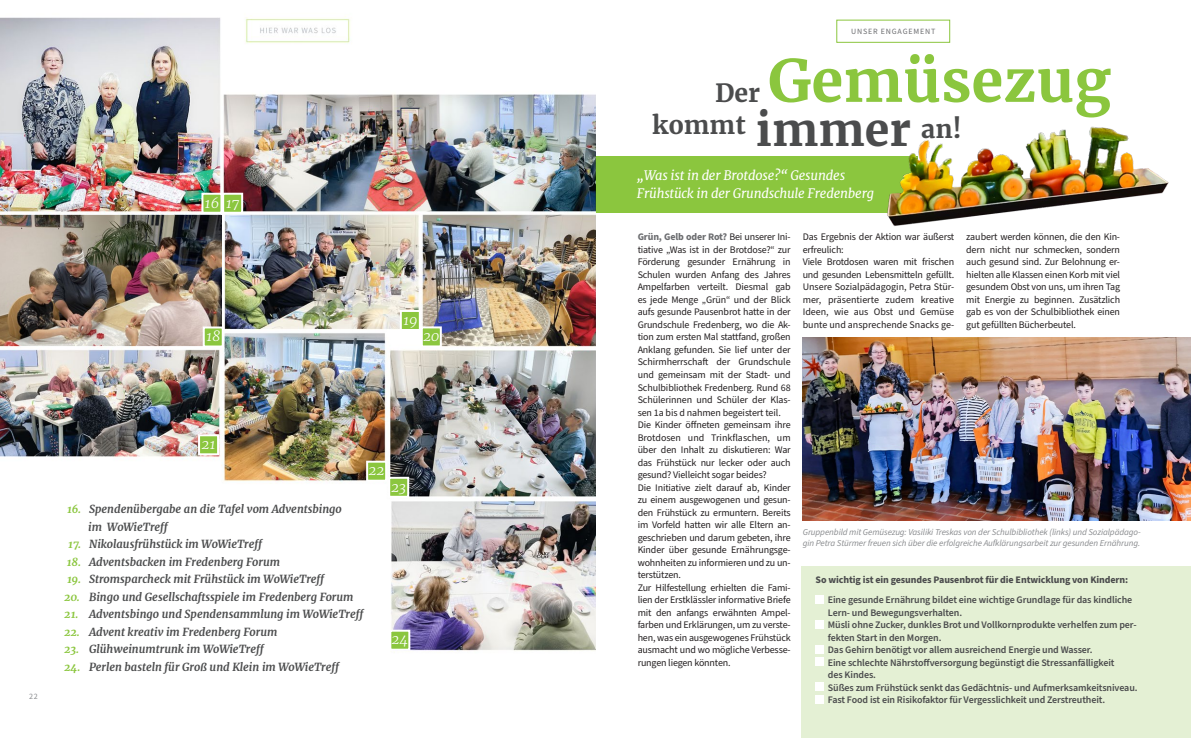
<style>
.page{position:relative;width:1191px;height:738px;background:#fff}
.page>*{position:absolute;margin:0;border:0;box-sizing:border-box;transform-origin:0 0}
.Kontakt_Zwischenüberschrift{font:700 58px "Merriweather";color:#8bc63e}
.Kontakt_Zwischenüberschrift-2{font:700 25px "Merriweather";color:#4b4c4d}
.Kontakt_Zwischenüberschrift-3{font:italic 300 14px "Merriweather";letter-spacing:-.015em;color:#fff}
.t1{font:italic 13px "Merriweather";letter-spacing:-.015em;color:#fff}
.Kontakt_Zwischenüberschrift-4{font:italic 700 11px "Merriweather";color:#4b4c4d}
.Kontakt_Zwischenüberschrift-5{font:10px/12.5px "Source Sans Pro";letter-spacing:-.015em;color:#231f20;text-align:justify}
.Kontakt_Zwischenüberschrift-6{font:600 10px "Source Sans Pro";letter-spacing:-.01em;color:#4b4c4d}
.Kontakt_Zwischenüberschrift-7{font:700 10px "Source Sans Pro";letter-spacing:-.01em;color:#4b4c4d}
.t2{font:italic 9px/11px "Source Sans Pro";letter-spacing:-.01em;color:#8a8c8f}
.t3{font:8px "Source Sans Pro";letter-spacing:.1em;color:#6c6d70}
.t4{font:8px "Source Sans Pro";color:#8a8c8f}
.s1{color:#8bc63e}
.s2{font-size:45px}
.s3{font-weight:700;color:#6c6d70}
</style>
<div class="page">
<div style="left:595px;top:156px;width:323px;height:57px;background:#8bc63e"></div>
<div style="left:836px;top:20px;width:114px;height:23px;border:1px solid #8bc63e"></div>
<img style="left:887px;top:126px;width:282px;height:100px">
<img style="left:802px;top:337px;width:389px;height:183px">
<div style="left:801px;top:558px;width:390px;height:179px;background:#e4f0d4"></div>
<div style="left:815px;top:594px;width:9px;height:8px;background:#fff"></div>
<div style="left:815px;top:619px;width:9px;height:8px;background:#fff"></div>
<div style="left:815px;top:644px;width:9px;height:8px;background:#fff"></div>
<div style="left:815px;top:656px;width:9px;height:9px;background:#fff"></div>
<div style="left:815px;top:681px;width:9px;height:9px;background:#fff"></div>
<div style="left:815px;top:694px;width:9px;height:8px;background:#fff"></div>
<div style="left:797px;top:544px;width:394px;height:21px;background:#fff"></div>
<img style="left:0;top:16px;width:595px;height:636px">
<img style="left:0;top:215px;width:221px;height:130px">
<svg style="left:200px;top:191px;width:44px;height:23px"></svg>
<svg style="left:202px;top:325px;width:23px;height:23px"></svg>
<svg style="left:399px;top:309px;width:44px;height:39px"></svg>
<svg style="left:365px;top:459px;width:45px;height:39px"></svg>
<svg style="left:388px;top:628px;width:23px;height:23px"></svg>
<svg style="left:197px;top:433px;width:23px;height:23px"></svg>
<p class="Kontakt_Zwischenüberschrift-3" style="left:205px;top:193px;width:16px">16</p>
<p class="Kontakt_Zwischenüberschrift-3" style="left:226px;top:193px;width:15px">17</p>
<p class="Kontakt_Zwischenüberschrift-3" style="left:206px;top:327px;width:16px">18</p>
<p class="Kontakt_Zwischenüberschrift-3" style="left:403px;top:311px;width:16px">19</p>
<p class="Kontakt_Zwischenüberschrift-3" style="left:423px;top:327px;width:18px">20</p>
<p class="t4" style="left:29px;top:690px;width:10px">22</p>
<p class="Kontakt_Zwischenüberschrift-3" style="left:201px;top:435px;width:16px">21</p>
<p class="Kontakt_Zwischenüberschrift-3" style="left:368px;top:461px;width:18px">22</p>
<p class="Kontakt_Zwischenüberschrift-3" style="left:391px;top:477px;width:17px">23</p>
<p class="Kontakt_Zwischenüberschrift-4" style="left:67px;top:502px;width:276px"><span class="s1">16.</span> Spendenübergabe an die Tafel vom Adventsbingo</p>
<p class="Kontakt_Zwischenüberschrift-4" style="left:88px;top:519px;width:83px">im WoWieTreff</p>
<p class="Kontakt_Zwischenüberschrift-4" style="left:68px;top:537px;width:198px"><span class="s1">17.</span> Nikolausfrühstück im WoWieTreff</p>
<p class="Kontakt_Zwischenüberschrift-4" style="left:67px;top:554px;width:215px"><span class="s1">18.</span> Adventsbacken im Fredenberg Forum</p>
<p class="Kontakt_Zwischenüberschrift-4" style="left:67px;top:572px;width:261px"><span class="s1">19.</span> Stromsparcheck mit Frühstück im WoWieTreff</p>
<p class="Kontakt_Zwischenüberschrift-4" style="left:64px;top:589px;width:291px"><span class="s1">20.</span> Bingo und Gesellschaftsspiele im Fredenberg Forum</p>
<p class="Kontakt_Zwischenüberschrift-4" style="left:64px;top:607px;width:303px"><span class="s1">21.</span> Adventsbingo und Spendensammlung im WoWieTreff</p>
<p class="Kontakt_Zwischenüberschrift-4" style="left:64px;top:624px;width:215px"><span class="s1">22.</span> Advent kreativ im Fredenberg Forum</p>
<p class="Kontakt_Zwischenüberschrift-4" style="left:64px;top:642px;width:203px"><span class="s1">23.</span> Glühweinumtrunk im WoWieTreff</p>
<p class="Kontakt_Zwischenüberschrift-4" style="left:64px;top:659px;width:279px"><span class="s1">24.</span> Perlen basteln für Groß und Klein im WoWieTreff</p>
<p class="Kontakt_Zwischenüberschrift-3" style="left:391px;top:630px;width:18px">24</p>
<p class="t3" style="left:851px;top:26px;width:86px">UNSER ENGAGEMENT</p>
<p class="Kontakt_Zwischenüberschrift" style="left:767px;top:44px;width:345px">Gemüsezug</p>
<p class="Kontakt_Zwischenüberschrift-2" style="left:715px;top:77px;width:47px">Der</p>
<p class="Kontakt_Zwischenüberschrift-2" style="left:652px;top:109px;width:311px">kommt <span class="s2">immer</span> an!</p>
<p class="t1" style="left:637px;top:167px;width:210px">„Was ist in der Brotdose?“ Gesundes</p>
<p class="t1" style="left:637px;top:185px;width:239px">Frühstück in der Grundschule Fredenberg</p>
<p class="Kontakt_Zwischenüberschrift-5" style="left:637px;top:231px;width:154px"><span class="s3">Grün, Gelb oder Rot?</span> Bei unserer Ini&shy;tiative „Was ist in der Brotdose?“ zur Förderung gesunder Ernährung in Schulen wurden Anfang des Jahres Ampelfarben verteilt. Diesmal gab es jede Menge „Grün“ und der Blick aufs gesunde Pausenbrot hatte in der Grundschule Fredenberg, wo die Ak&shy;tion zum ersten Mal stattfand, großen Anklang gefunden. Sie lief unter der Schirmherrschaft der Grundschule und gemeinsam mit der Stadt- und Schulbibliothek Fredenberg. Rund 68<br>Schülerinnen und Schüler der Klas&shy;sen 1a bis d nahmen begeistert teil.</p>
<p class="Kontakt_Zwischenüberschrift-5" style="left:637px;top:418px;width:154px">Die Kinder öffneten gemeinsam ihre Brotdosen und Trinkflaschen, um über den Inhalt zu diskutieren: War das Frühstück nur lecker oder auch gesund? Vielleicht sogar beides?</p>
<p class="Kontakt_Zwischenüberschrift-5" style="left:637px;top:481px;width:154px">Die Initiative zielt darauf ab, Kinder zu einem ausgewogenen und gesun&shy;den Frühstück zu ermuntern. Bereits im Vorfeld hatten wir alle Eltern an&shy;geschrieben und darum gebeten, ihre Kinder über gesunde Ernährungsge&shy;wohnheiten zu informieren und zu un&shy;terstützen.</p>
<p class="Kontakt_Zwischenüberschrift-5" style="left:637px;top:581px;width:154px">Zur Hilfestellung erhielten die Fami&shy;lien der Erstklässler informative Briefe mit den anfangs erwähnten Ampel&shy;farben und Erklärungen, um zu verste&shy;hen, was ein ausgewogenes Frühstück ausmacht und wo mögliche Verbesse&shy;rungen liegen könnten.</p>
<p class="Kontakt_Zwischenüberschrift-5" style="left:802px;top:231px;width:153px">Das Ergebnis der Aktion war äußerst erfreulich:</p>
<p class="Kontakt_Zwischenüberschrift-5" style="left:802px;top:256px;width:153px">Viele Brotdosen waren mit frischen und gesunden Lebensmitteln gefüllt.<br>Unsere Sozialpädagogin, Petra Stür&shy;mer, präsentierte zudem kreative Ideen, wie aus Obst und Gemüse bunte und ansprechende Snacks ge-</p>
<p class="Kontakt_Zwischenüberschrift-5" style="left:966px;top:231px;width:155px">zaubert werden können, die den Kin&shy;dern nicht nur schmecken, sondern auch gesund sind. Zur Belohnung er&shy;hielten alle Klassen einen Korb mit viel gesundem Obst von uns, um ihren Tag mit Energie zu beginnen. Zusätzlich gab es von der Schulbibliothek einen gut gefüllten Bücherbeutel.</p>
<p class="t2" style="left:802px;top:526px;width:340px">Gruppenbild mit Gemüsezug: Vasiliki Treskas von der Schulbibliothek (links) und Sozialpädago&shy;gin Petra Stürmer freuen sich über die erfolgreiche Aufklärungsarbeit zur gesunden Ernährung.</p>
<p class="Kontakt_Zwischenüberschrift-7" style="left:815px;top:572px;width:314px">So wichtig ist ein gesundes Pausenbrot für die Entwicklung von Kindern:</p>
<p class="Kontakt_Zwischenüberschrift-6" style="left:828px;top:592px;width:306px">Eine gesunde Ernährung bildet eine wichtige Grundlage für das kindliche</p>
<p class="Kontakt_Zwischenüberschrift-6" style="left:828px;top:605px;width:136px">Lern- und Bewegungsverhalten.</p>
<p class="Kontakt_Zwischenüberschrift-6" style="left:828px;top:617px;width:310px">Müsli ohne Zucker, dunkles Brot und Vollkornprodukte verhelfen zum per-</p>
<p class="Kontakt_Zwischenüberschrift-6" style="left:828px;top:630px;width:115px">fekten Start in den Morgen.</p>
<p class="Kontakt_Zwischenüberschrift-6" style="left:828px;top:642px;width:266px">Das Gehirn benötigt vor allem ausreichend Energie und Wasser.</p>
<p class="Kontakt_Zwischenüberschrift-6" style="left:828px;top:655px;width:288px">Eine schlechte Nährstoffversorgung begünstigt die Stressanfälligkeit</p>
<p class="Kontakt_Zwischenüberschrift-6" style="left:828px;top:667px;width:50px">des Kindes.</p>
<p class="Kontakt_Zwischenüberschrift-6" style="left:828px;top:680px;width:311px">Süßes zum Frühstück senkt das Gedächtnis- und Aufmerksamkeitsniveau.</p>
<p class="Kontakt_Zwischenüberschrift-6" style="left:828px;top:692px;width:279px">Fast Food ist ein Risikofaktor für Vergesslichkeit und Zerstreutheit.</p>
</div>
